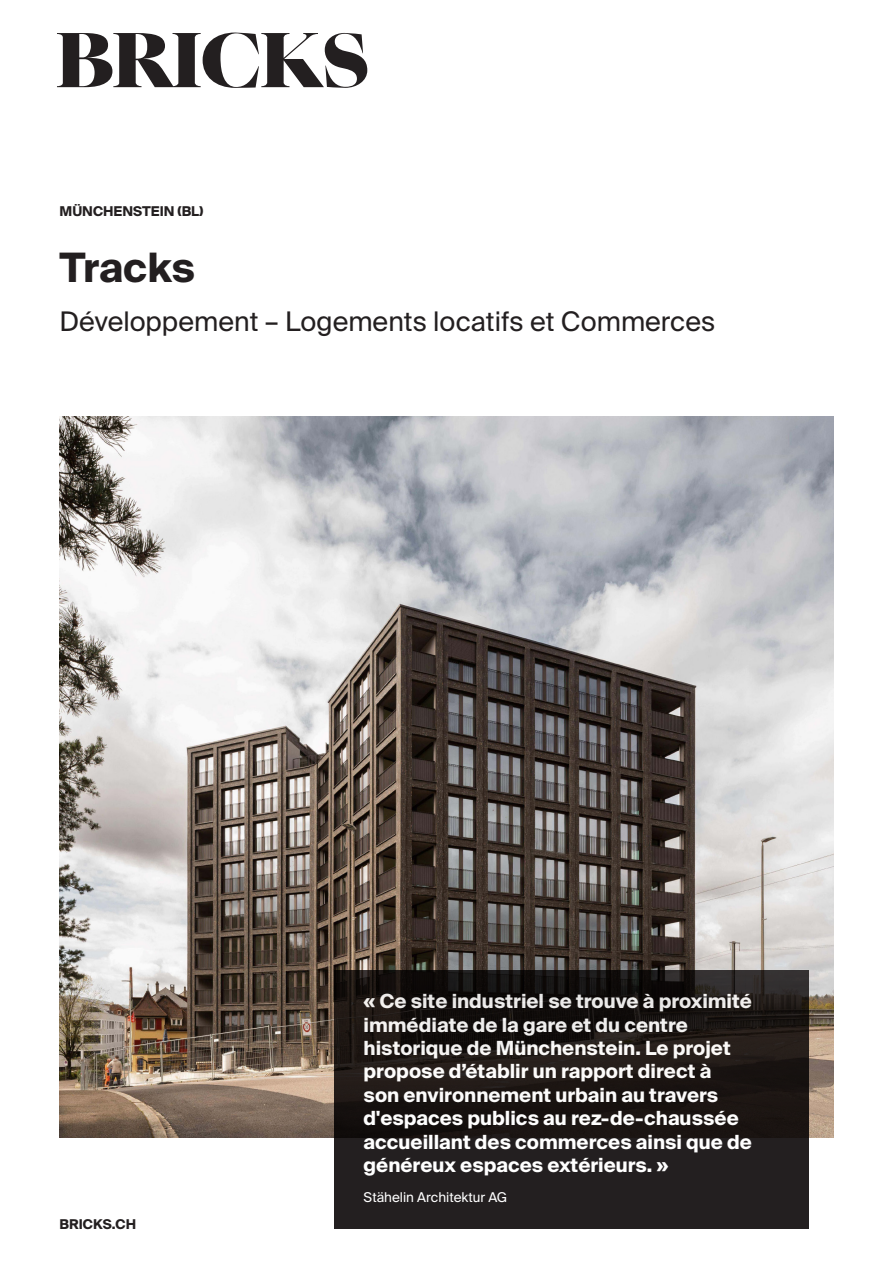
<style>
.page{position:relative;width:893px;height:1263px;background:#fff}
.page>*{position:absolute;margin:0;border:0;box-sizing:border-box;transform-origin:0 0}
.TITRE_BOLD{font:700 40.5px "Suisse Intl";letter-spacing:-.005em;color:#231f20}
.TITRE_REGULAR{font:27px "Suisse Intl";color:#231f20}
.t1{font:700 19.5px/23.4px "Suisse Intl";color:#fff}
.MAJUSCULE_9pts{font:700 13.5px "Suisse Intl";color:#231f20}
.t2{font:13.5px "Suisse Intl";color:#fff}
</style>
<div class="page">
<img style="left:60px;top:417px;width:773px;height:720px">
<svg style="left:57px;top:33px;width:310px;height:55px"></svg>
<svg style="left:334px;top:970px;width:475px;height:259px;fill:#231c19"></svg>
<p class="MAJUSCULE_9pts" style="left:60px;top:203px;width:145px">MÜNCHENSTEIN (BL)</p>
<p class="TITRE_BOLD" style="left:60px;top:244px;width:137px">Tracks</p>
<p class="TITRE_REGULAR" style="left:60px;top:306px;width:657px">Développement – Logements locatifs et Commerces</p>
<p class="MAJUSCULE_9pts" style="left:60px;top:1216px;width:78px">BRICKS.CH</p>
<p class="t1" style="left:364px;top:990px;width:390px">« Ce site industriel se trouve à proximité immédiate de la gare et du centre historique de Münchenstein. Le projet propose d’établir un rapport direct à son environnement urbain au travers d'espaces publics au rez-de-chaussée accueillant des commerces ainsi que de généreux espaces extérieurs. »</p>
<p class="t2" style="left:364px;top:1189px;width:145px">Stähelin Architektur AG</p>
</div>
